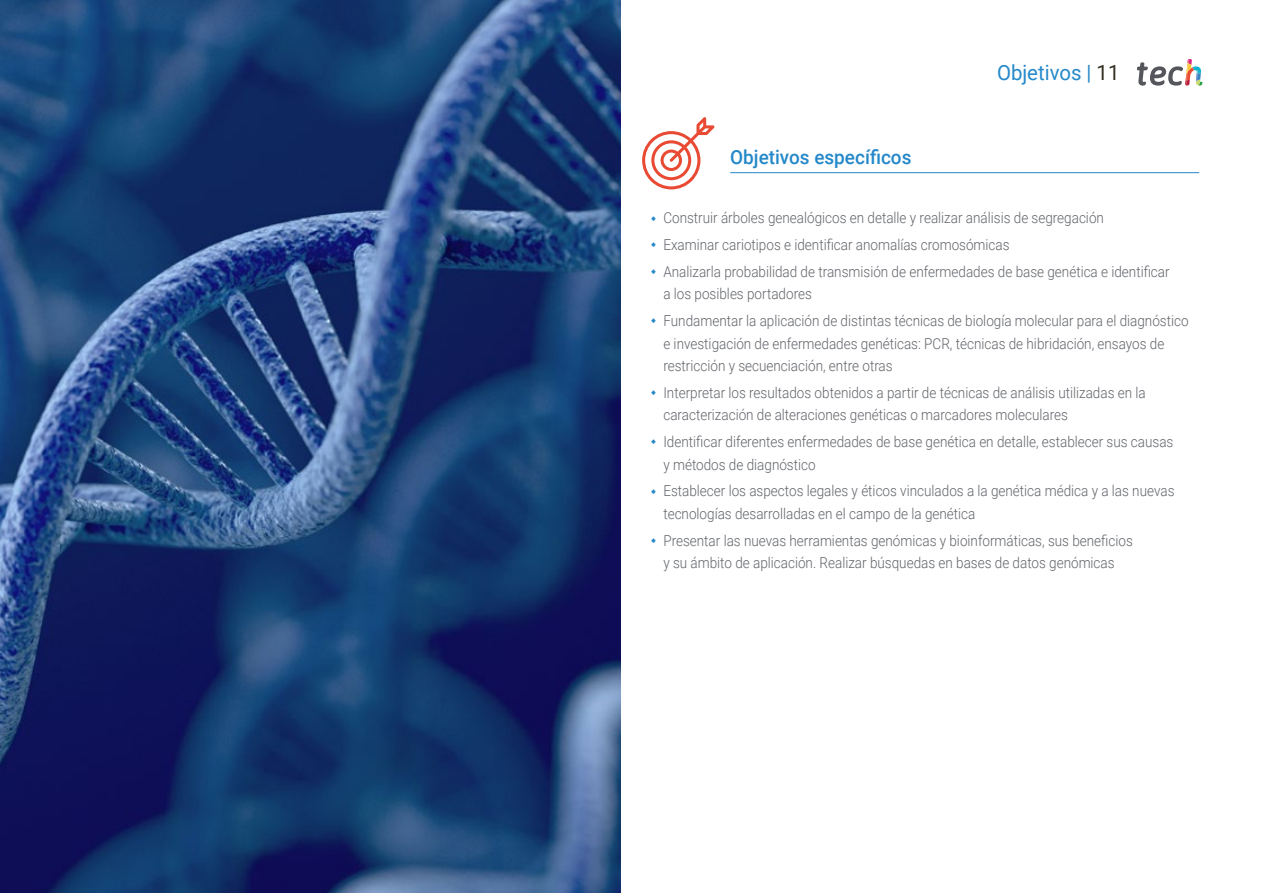
<style>
.page{position:relative;width:1263px;height:893px;background:#fff}
.page>*{position:absolute;margin:0;border:0;box-sizing:border-box;transform-origin:0 0}
.t1{font:21px "Roboto";color:#2488c9}
.t2{font:500 19.5px "Roboto";color:#2488c9}
.t3{font:300 15px/22.5px "Roboto";color:#61646a;scale:.9 1}
.s1{color:#312e20}
</style>
<div class="page">
<hr style="left:730px;top:172px;width:469px;height:1px;background:#2488c9">
<svg style="left:642px;top:117px;width:72px;height:72px"></svg>
<img style="left:0;top:0;width:621px;height:893px">
<svg style="left:1137px;top:59px;width:65px;height:27px"></svg>
<h2 class="t2" style="left:730px;top:144px;width:183px">Objetivos específicos</h2>
<h1 class="t1" style="left:997px;top:57px;width:124px">Objetivos | <span class="s1">11</span></h1>
<p class="t3" style="left:663px;top:204px;width:564px;line-height:26.7px">Construir árboles genealógicos en detalle y realizar análisis de segregación<br>Examinar cariotipos e identificar anomalías cromosómicas<br>Analizarla probabilidad de transmisión de enfermedades de base genética e identificar</p>
<p class="t3" style="left:663px;top:280px;width:585px;line-height:26.7px">a los posibles portadores<br>Fundamentar la aplicación de distintas técnicas de biología molecular para el diagnóstico</p>
<p class="t3" style="left:663px;top:331px;width:558px">e investigación de enfermedades genéticas: PCR, técnicas de hibridación, ensayos de restricción y secuenciación, entre otras</p>
<p class="t3" style="left:663px;top:381px;width:537px">Interpretar los resultados obtenidos a partir de técnicas de análisis utilizadas en la caracterización de alteraciones genéticas o marcadores moleculares</p>
<p class="t3" style="left:663px;top:430px;width:568px">Identificar diferentes enfermedades de base genética en detalle, establecer sus causas y métodos de diagnóstico</p>
<p class="t3" style="left:663px;top:479px;width:569px">Establecer los aspectos legales y éticos vinculados a la genética médica y a las nuevas tecnologías desarrolladas en el campo de la genética</p>
<p class="t3" style="left:663px;top:528px;width:523px">Presentar las nuevas herramientas genómicas y bioinformáticas, sus beneficios y su ámbito de aplicación. Realizar búsquedas en bases de datos genómicas</p>
</div>
